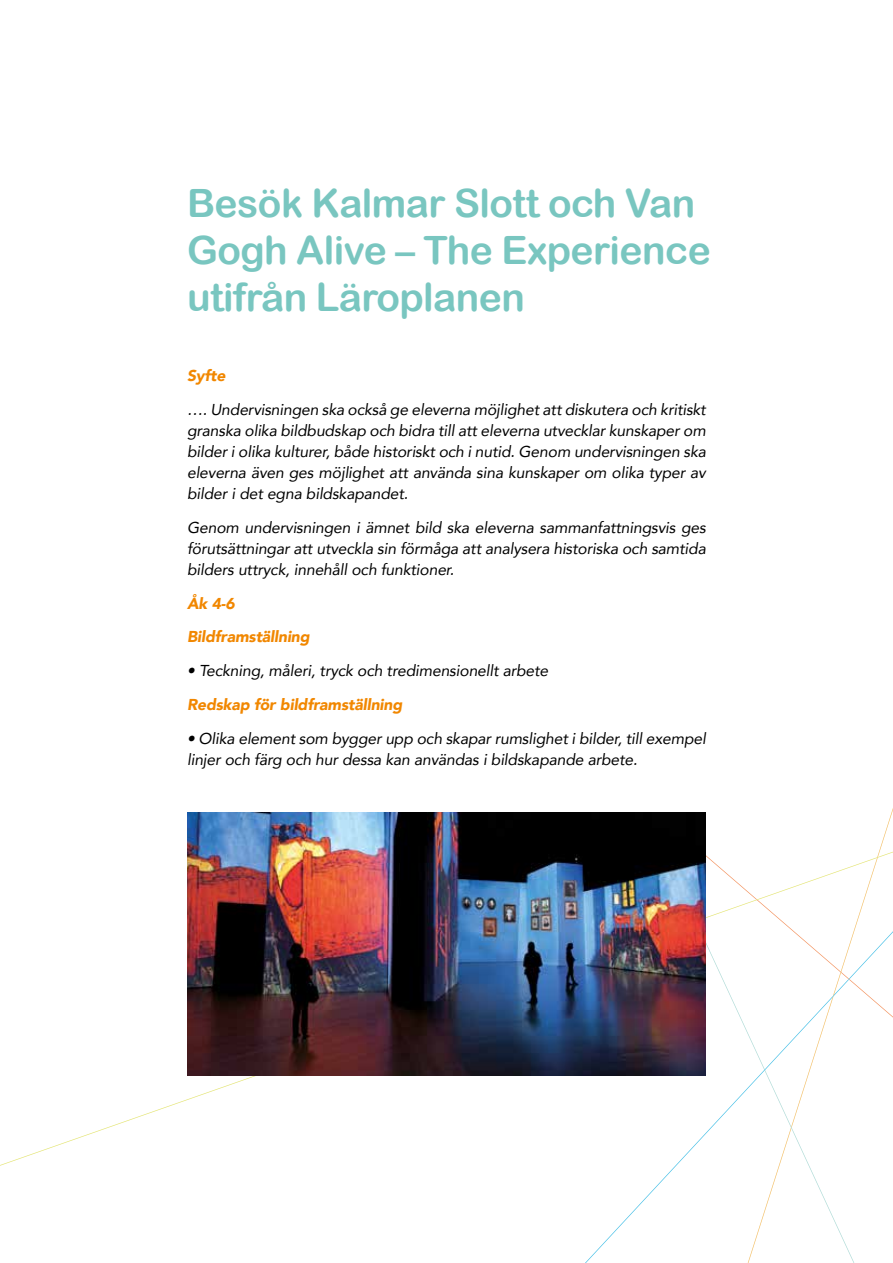
<style>
.page{position:relative;width:893px;height:1263px;background:#fff}
.page>*{position:absolute;margin:0;border:0;box-sizing:border-box;transform-origin:0 0}
.t1{font:39px/46.8px "Arial Rounded MT Bold";letter-spacing:-.015em;color:#79c6c0}
.t2{font:italic 15.75px/21px "Avenir";letter-spacing:-.01em;color:#000;text-align:justify}
.t3{font:italic 900 15.75px/33.8px "Avenir";letter-spacing:-.01em;color:#f18700}
</style>
<div class="page">
<svg style="left:585px;top:931px;width:308px;height:332px"></svg>
<img style="left:187px;top:813px;width:519px;height:263px">
<h1 class="t1" style="left:187px;top:180px;width:525px">Besök Kalmar Slott och Van<br>Gogh Alive – The Experience utifrån Läroplanen</h1>
<p class="t3" style="left:187px;top:359px;width:40px">Syfte</p>
<p class="t2" style="left:187px;top:399px;width:520px">…. Undervisningen ska också ge eleverna möjlighet att diskutera och kritiskt granska olika bildbudskap och bidra till att eleverna utvecklar kunskaper om bilder i olika kulturer, både historiskt och i nutid. Genom undervisningen ska eleverna även ges möjlighet att använda sina kunskaper om olika typer av bilder i det egna bildskapandet.</p>
<p class="t2" style="left:187px;top:517px;width:520px">Genom undervisningen i ämnet bild ska eleverna sammanfattningsvis ges förutsättningar att utveckla sin förmåga att analysera historiska och samtida bilders uttryck, innehåll och funktioner.</p>
<p class="t3" style="left:187px;top:586px;width:124px">Åk 4-6<br>Bildframställning</p>
<p class="t2" style="left:187px;top:660px;width:363px">• Teckning, måleri, tryck och tredimensionellt arbete</p>
<p class="t3" style="left:187px;top:687px;width:217px">Redskap för bildframställning</p>
<p class="t2" style="left:187px;top:728px;width:520px">• Olika element som bygger upp och skapar rumslighet i bilder, till exempel linjer och färg och hur dessa kan användas i bildskapande arbete.</p>
</div>
